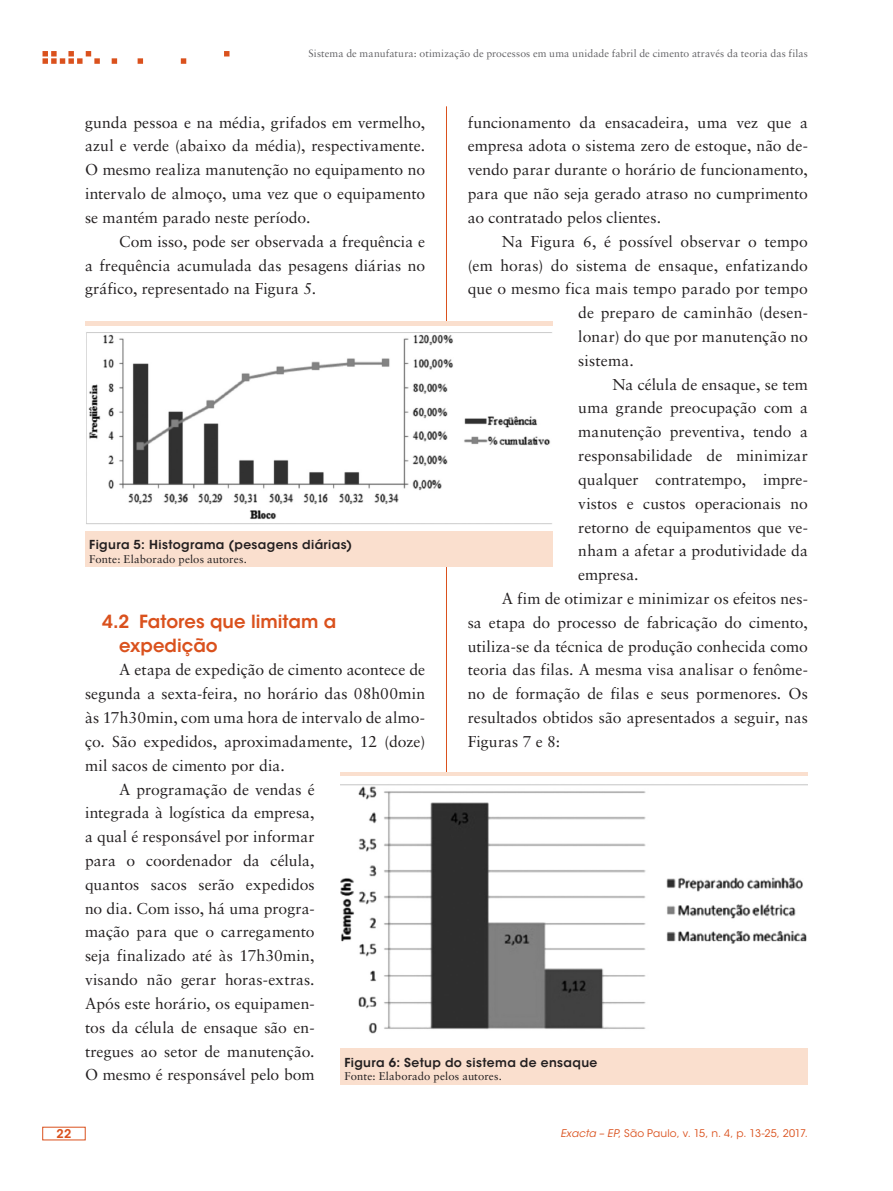
<style>
.page{position:relative;width:893px;height:1191px;background:#fff}
.page>*{position:absolute;margin:0;border:0;box-sizing:border-box;transform-origin:0 0}
.ex_Subtitulo_2{font:600 18px/23.9px "ITC Avant Garde Std";color:#da511d}
.ex_Normal{font:15.75px/23.9px "Sabon LT Std";letter-spacing:.005em;color:#231f20;text-align:justify}
.ex_Tabela_-_titulo{font:600 12.3px "ITC Avant Garde Std";letter-spacing:.035em;color:#231f20}
.t1{font:600 12px "ITC Avant Garde Std";color:#da511d}
.ex_Tabela_-_nota{font:11.25px "Sabon LT Std";letter-spacing:.01em;color:#231f20}
.t2{font:10.5px "Sabon LT Std";letter-spacing:.01em;color:#636366}
.t3{font:10.5px "ITC Avant Garde Std";letter-spacing:.015em;color:#da511d}
.s1{font-style:italic}
</style>
<div class="page">
<hr style="left:446px;top:106px;width:1px;height:978px;background:#da511d">
<svg style="left:43px;top:51px;width:186px;height:13px"></svg>
<div style="left:85px;top:321px;width:468px;height:246px;background:#fadfce"></div>
<div style="left:85px;top:326px;width:468px;height:204px;background:#fff"></div>
<img style="left:86px;top:332px;width:466px;height:192px">
<div style="left:340px;top:772px;width:468px;height:312px;background:#fadfce"></div>
<div style="left:340px;top:776px;width:468px;height:271px;background:#fff"></div>
<img style="left:340px;top:784px;width:468px;height:250px">
<p class="t2" style="left:309px;top:47px;width:501px">Sistema de manufatura: otimização de processos em uma unidade fabril de cimento através da teoria das filas</p>
<p class="ex_Normal" style="left:85px;top:110px;width:342px">gunda pessoa e na média, grifados em vermelho, azul e verde (abaixo da média), respectivamente.<br>O mesmo realiza manutenção no equipamento no intervalo de almoço, uma vez que o equipamento se mantém parado neste período.</p>
<p class="ex_Normal" style="left:85px;top:229px;width:342px;text-indent:34px">Com isso, pode ser observada a frequência e a frequência acumulada das pesagens diárias no gráfico, representado na Figura 5.</p>
<p class="ex_Normal" style="left:468px;top:110px;width:342px">funcionamento da ensacadeira, uma vez que a empresa adota o sistema zero de estoque, não de&shy;vendo parar durante o horário de funcionamento, para que não seja gerado atraso no cumprimento ao contratado pelos clientes.</p>
<p class="ex_Normal" style="left:502px;top:229px;width:308px">Na Figura 6, é possível observar o tempo</p>
<p class="ex_Normal" style="left:468px;top:253px;width:342px">(em horas) do sistema de ensaque, enfatizando</p>
<p class="ex_Normal" style="left:468px;top:277px;width:342px">que o mesmo fica mais tempo parado por tempo</p>
<p class="ex_Normal" style="left:578px;top:300px;width:231px">de preparo de caminhão (desen-</p>
<p class="ex_Normal" style="left:578px;top:324px;width:231px">lonar) do que por manutenção no</p>
<p class="ex_Normal" style="left:578px;top:348px;width:57px">sistema.</p>
<p class="ex_Normal" style="left:578px;top:372px;width:231px;text-indent:34px">Na célula de ensaque, se tem uma grande preocupação com a manutenção preventiva, tendo a responsabilidade de minimizar qualquer contratempo, impre&shy;vistos e custos operacionais no retorno de equipamentos que ve&shy;nham a afetar a produtividade da empresa.</p>
<p class="ex_Normal" style="left:468px;top:586px;width:342px;text-indent:34px">A fim de otimizar e minimizar os efeitos nes&shy;sa etapa do processo de fabricação do cimento, utiliza-se da técnica de produção conhecida como teoria das filas. A mesma visa analisar o fenôme&shy;no de formação de filas e seus pormenores. Os resultados obtidos são apresentados a seguir, nas Figuras 7 e 8:</p>
<p class="ex_Tabela_-_titulo" style="left:89px;top:537px;width:264px">Figura 5: Histograma (pesagens diárias)</p>
<p class="ex_Tabela_-_nota" style="left:89px;top:552px;width:159px">Fonte: Elaborado pelos autores.</p>
<p class="ex_Subtitulo_2" style="left:119px;top:609px;width:219px;text-indent:-17px">4.2 Fatores que limitam a expedição</p>
<p class="ex_Normal" style="left:85px;top:658px;width:342px;text-indent:34px">A etapa de expedição de cimento acontece de segunda a sexta-feira, no horário das 08h00min às 17h30min, com uma hora de intervalo de almo&shy;ço. São expedidos, aproximadamente, 12 (doze) mil sacos de cimento por dia.</p>
<p class="ex_Normal" style="left:85px;top:777px;width:231px;text-indent:34px">A programação de vendas é integrada à logística da empresa, a qual é responsável por informar para o coordenador da célula, quantos sacos serão expedidos no dia. Com isso, há uma progra&shy;mação para que o carregamento seja finalizado até às 17h30min, visando não gerar horas-extras.<br>Após este horário, os equipamen&shy;tos da célula de ensaque são en&shy;tregues ao setor de manutenção.<br>O mesmo é responsável pelo bom</p>
<p class="ex_Tabela_-_titulo" style="left:344px;top:1054px;width:255px">Figura 6: Setup do sistema de ensaque</p>
<p class="ex_Tabela_-_nota" style="left:344px;top:1069px;width:159px">Fonte: Elaborado pelos autores.</p>
<p class="t1" style="left:57px;top:1126px;width:16px">22</p>
<p class="t3" style="left:561px;top:1127px;width:249px"><span class="s1">Exacta – EP</span>, São Paulo, v. 15, n. 4, p. 13-25, 2017.</p>
</div>
